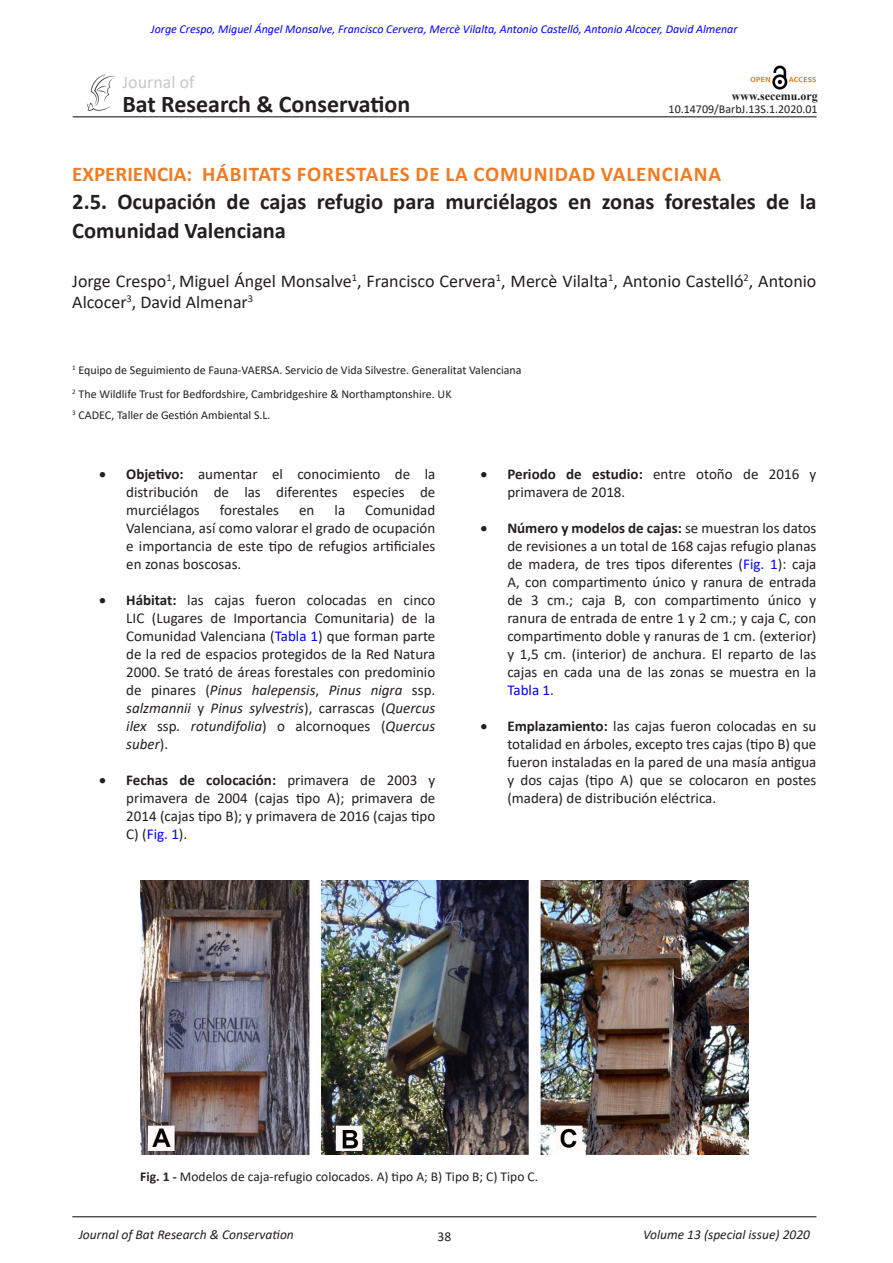
<style>
.page{position:relative;width:893px;height:1263px;background:#fff}
.page>*{position:absolute;margin:0;border:0;box-sizing:border-box;transform-origin:0 0}
.t1{font:700 24px "Calibri";color:#231f20}
.t2{font:700 22.5px/28.5px "Calibri";color:#231f20}
.t3{font:700 21px "Calibri";letter-spacing:.04em;color:#f27b22}
.t4{font:18px/21px "Calibri";color:#231f20}
.t5{font:18px "Calibri";color:#c7c8ca}
.t6{font:15px/18px "Calibri";color:#231f20;text-align:justify}
.t7{font:13.5px "Calibri";color:#231f20}
.t8{font:italic 13.5px "Calibri";color:#231f20}
.Institutions{font:12px "Calibri";color:#231f20}
.t9{font:italic 12px "Calibri";color:#00f}
.t10{font:700 12px "Times New Roman";color:#231f20}
.s1{font-weight:700}
.s2{color:#00f}
.s3{font-style:italic}
</style>
<div class="page">
<hr style="left:72px;top:1216px;width:744px;height:1px;background:#231f20">
<img style="left:87px;top:74px;width:28px;height:37px">
<hr style="left:73px;top:116px;width:744px;height:1px;background:#231f20">
<img style="left:750px;top:65px;width:66px;height:25px">
<img style="left:140px;top:880px;width:608px;height:274px">
<p class="t9" style="left:151px;top:20px;width:588px">Jorge Crespo, Miguel Ángel Monsalve, Francisco Cervera, Mercè Vilalta, Antonio Castelló, Antonio Alcocer, David Almenar</p>
<p class="t5" style="left:122px;top:70px;width:74px">Journal of</p>
<p class="t1" style="left:122px;top:87px;width:289px">Bat Research &amp; Conservation</p>
<p class="t10" style="left:732px;top:87px;width:87px">www.secemu.org</p>
<p class="Institutions" style="left:669px;top:101px;width:151px">10.14709/BarbJ.13S.1.2020.01</p>
<p class="t3" style="left:72px;top:159px;width:650px">EXPERIENCIA: HÁBITATS FORESTALES DE LA COMUNIDAD VALENCIANA</p>
<p class="t2" style="left:72px;top:187px;width:746px">2.5. Ocupación de cajas refugio para murciélagos en zonas forestales de la<br>Comunidad Valenciana</p>
<p class="t4" style="left:72px;top:270px;width:746px">Jorge Crespo<sup>1</sup>, Miguel Ángel Monsalve<sup>1</sup>, Francisco Cervera<sup>1</sup>, Mercè Vilalta<sup>1</sup>, Antonio Castelló<sup>2</sup>, Antonio<br>Alcocer<sup>3</sup>, David Almenar<sup>3</sup></p>
<p class="Institutions" style="left:72px;top:362px;width:451px"><sup>1</sup> Equipo de Seguimiento de Fauna-VAERSA. Servicio de Vida Silvestre. Generalitat Valenciana</p>
<p class="Institutions" style="left:72px;top:386px;width:381px"><sup>2</sup> The Wildlife Trust for Bedfordshire, Cambridgeshire &amp; Northamptonshire. UK</p>
<p class="Institutions" style="left:72px;top:407px;width:200px"><sup>3</sup> CADEC, Taller de Gestión Ambiental S.L.</p>
<p class="t6" style="left:126px;top:465px;width:311px;text-indent:-27px">• <span class="s1">Objetivo:</span> aumentar el conocimiento de la distribución de las diferentes especies de murciélagos</p>
<p class="t6" style="left:220px;top:501px;width:61px">forestales</p>
<p class="t6" style="left:299px;top:501px;width:17px">en</p>
<p class="t6" style="left:335px;top:501px;width:12px">la</p>
<p class="t6" style="left:126px;top:501px;width:311px;text-indent:239px">Comunidad Valenciana, así como valorar el grado de ocupación e importancia de este tipo de refugios artificiales en zonas boscosas.</p>
<p class="t6" style="left:126px;top:591px;width:311px;text-indent:-27px">• <span class="s1">Hábitat:</span> las cajas fueron colocadas en cinco LIC (Lugares de Importancia Comunitaria) de la Comunidad Valenciana (<span class="s2">Tabla 1</span>) que forman parte de la red de espacios protegidos de la Red Natura 2000. Se trató de áreas forestales con predominio de pinares (<span class="s3">Pinus halepensis</span>, <span class="s3">Pinus nigra</span> ssp. <span class="s3">salzmannii</span> y <span class="s3">Pinus sylvestris</span>), carrascas (<span class="s3">Quercus ilex</span> ssp<span class="s3">. rotundifolia</span>) o alcornoques (<span class="s3">Quercus suber</span>).</p>
<p class="t6" style="left:126px;top:771px;width:311px;text-indent:-27px">• <span class="s1">Fechas de colocación:</span> primavera de 2003 y primavera de 2004 (cajas tipo A); primavera de 2014 (cajas tipo B); y primavera de 2016 (cajas tipo C) (<span class="s2">Fig. 1</span>).</p>
<p class="t6" style="left:507px;top:465px;width:311px;text-indent:-27px">• <span class="s1">Periodo de estudio:</span> entre otoño de 2016 y primavera de 2018.</p>
<p class="t6" style="left:507px;top:519px;width:311px;text-indent:-27px">• <span class="s1">Número y modelos de cajas:</span> se muestran los datos de revisiones a un total de 168 cajas refugio planas de madera, de tres tipos diferentes (<span class="s2">Fig. 1</span>): caja A, con compartimento único y ranura de entrada de 3 cm.; caja B, con compartimento único y ranura de entrada de entre 1 y 2 cm.; y caja C, con compartimento doble y ranuras de 1 cm. (exterior) y 1,5 cm. (interior) de anchura. El reparto de las cajas en cada una de las zonas se muestra en la <span class="s2">Tabla 1</span>.</p>
<p class="t6" style="left:507px;top:717px;width:311px;text-indent:-27px">• <span class="s1">Emplazamiento:</span> las cajas fueron colocadas en su totalidad en árboles, excepto tres cajas (tipo B) que fueron instaladas en la pared de una masía antigua y dos cajas (tipo A) que se colocaron en postes (madera) de distribución eléctrica.</p>
<p class="t7" style="left:140px;top:1167px;width:399px"><span class="s1">Fig. 1 -</span> Modelos de caja-refugio colocados. A) tipo A; B) Tipo B; C) Tipo C.</p>
<p class="t8" style="left:79px;top:1225px;width:217px">Journal of Bat Research &amp; Conservation</p>
<p class="t7" style="left:437px;top:1227px;width:15px">38</p>
<p class="t8" style="left:643px;top:1225px;width:168px">Volume 13 (special issue) 2020</p>
</div>
